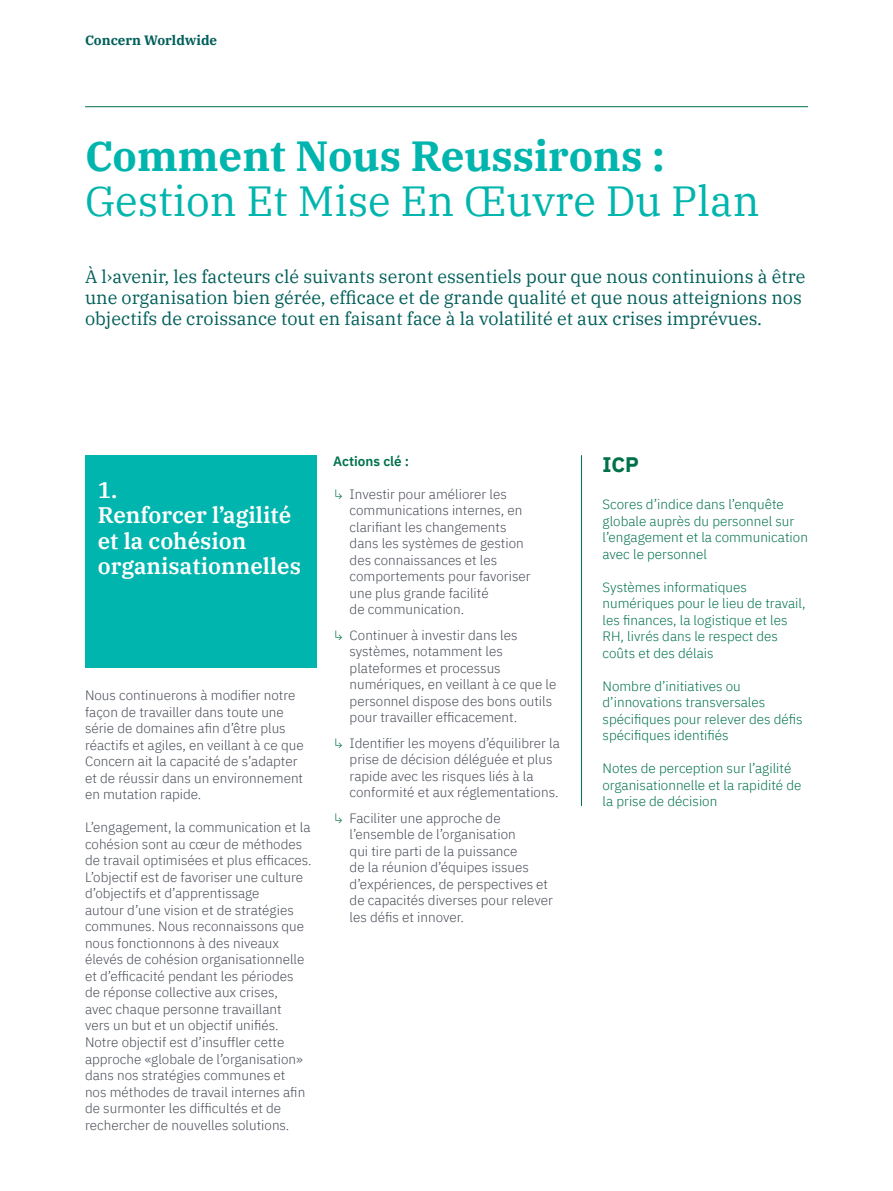
<style>
.page{position:relative;width:893px;height:1191px;background:#fff}
.page>*{position:absolute;margin:0;border:0;box-sizing:border-box;transform-origin:0 0}
.H1_heading{font:42px/45px "IBM Plex Serif";color:#00b5ad}
.H2X{font:600 22.5px/25.2px "IBM Plex Serif";color:#fff}
.KPI_Head{font:700 21px "IBM Plex Sans";color:#00724a}
.SP_Body{font:18px/21px "IBM Plex Serif";color:#005f5a}
.Body_space_after{font:300 13.5px/16.5px "IBM Plex Sans";color:#474c55}
.KPI_list{font:300 13.5px/16.5px "IBM Plex Sans";color:#00724a}
.t1{font:700 13.5px "IBM Plex Serif";color:#005f5a}
.Body_space_after-2{font:600 13.5px "IBM Plex Sans";color:#00724a}
.s1{font-weight:700}
.s2{color:#00724a}
</style>
<div class="page">
<hr style="left:85px;top:106px;width:723px;height:1px;background:#00724a">
<hr style="left:581px;top:455px;width:1px;height:351px;background:#00724a">
<div style="left:85px;top:455px;width:232px;height:212px;background:#00b5ad"></div>
<p class="t1" style="left:85px;top:30px;width:134px">Concern Worldwide</p>
<p class="H1_heading" style="left:85px;top:130px;width:676px"><span class="s1">Comment Nous Reussirons :<br></span>Gestion Et Mise En Œuvre Du Plan</p>
<p class="SP_Body" style="left:85px;top:265px;width:722px">À l›avenir, les facteurs clé suivants seront essentiels pour que nous continuions à être une organisation bien gérée, efficace et de grande qualité et que nous atteignions nos objectifs de croissance tout en faisant face à la volatilité et aux crises imprévues.</p>
<p class="H2X" style="left:98px;top:475px;width:21px">1.</p>
<p class="H2X" style="left:98px;top:501px;width:205px">Renforcer l’agilité et la cohésion organisationnelles</p>
<p class="Body_space_after" style="left:85px;top:686px;width:220px">Nous continuerons à modifier notre façon de travailler dans toute une série de domaines afin d’être plus réactifs et agiles, en veillant à ce que Concern ait la capacité de s’adapter et de réussir dans un environnement en mutation rapide.</p>
<p class="Body_space_after" style="left:85px;top:818px;width:228px">L’engagement, la communication et la cohésion sont au cœur de méthodes de travail optimisées et plus efficaces.<br>L’objectif est de favoriser une culture d’objectifs et d’apprentissage<br>autour d’une vision et de stratégies communes. Nous reconnaissons que nous fonctionnons à des niveaux élevés de cohésion organisationnelle et d’efficacité pendant les périodes de réponse collective aux crises,<br>avec chaque personne travaillant<br>vers un but et un objectif unifiés.<br>Notre objectif est d’insuffler cette approche «globale de l’organisation» dans nos stratégies communes et<br>nos méthodes de travail internes afin de surmonter les difficultés et de rechercher de nouvelles solutions.</p>
<p class="Body_space_after-2" style="left:333px;top:450px;width:78px">Actions clé :</p>
<p class="Body_space_after" style="left:350px;top:484px;width:183px;text-indent:-16px"><span class="s2">↳</span> Investir pour améliorer les communications internes, en clarifiant les changements dans les systèmes de gestion des connaissances et les comportements pour favoriser une plus grande facilité<br>de communication.</p>
<p class="Body_space_after" style="left:350px;top:625px;width:208px;text-indent:-16px"><span class="s2">↳</span> Continuer à investir dans les systèmes, notamment les plateformes et processus numériques, en veillant à ce que le personnel dispose des bons outils pour travailler efficacement.</p>
<p class="Body_space_after" style="left:350px;top:733px;width:212px;text-indent:-16px"><span class="s2">↳</span> Identifier les moyens d’équilibrer la prise de décision déléguée et plus rapide avec les risques liés à la conformité et aux réglementations.</p>
<p class="Body_space_after" style="left:350px;top:808px;width:205px;text-indent:-16px"><span class="s2">↳</span> Faciliter une approche de l’ensemble de l’organisation<br>qui tire parti de la puissance<br>de la réunion d’équipes issues d’expériences, de perspectives et de capacités diverses pour relever les défis et innover.</p>
<p class="KPI_Head" style="left:603px;top:447px;width:38px">ICP</p>
<p class="KPI_list" style="left:603px;top:495px;width:207px">Scores d’indice dans l’enquête globale auprès du personnel sur l’engagement et la communication avec le personnel</p>
<p class="KPI_list" style="left:603px;top:577px;width:205px">Systèmes informatiques numériques pour le lieu de travail, les finances, la logistique et les<br>RH, livrés dans le respect des coûts et des délais</p>
<p class="KPI_list" style="left:603px;top:676px;width:202px">Nombre d’initiatives ou d’innovations transversales spécifiques pour relever des défis spécifiques identifiés</p>
<p class="KPI_list" style="left:603px;top:759px;width:200px">Notes de perception sur l’agilité organisationnelle et la rapidité de la prise de décision</p>
</div>
